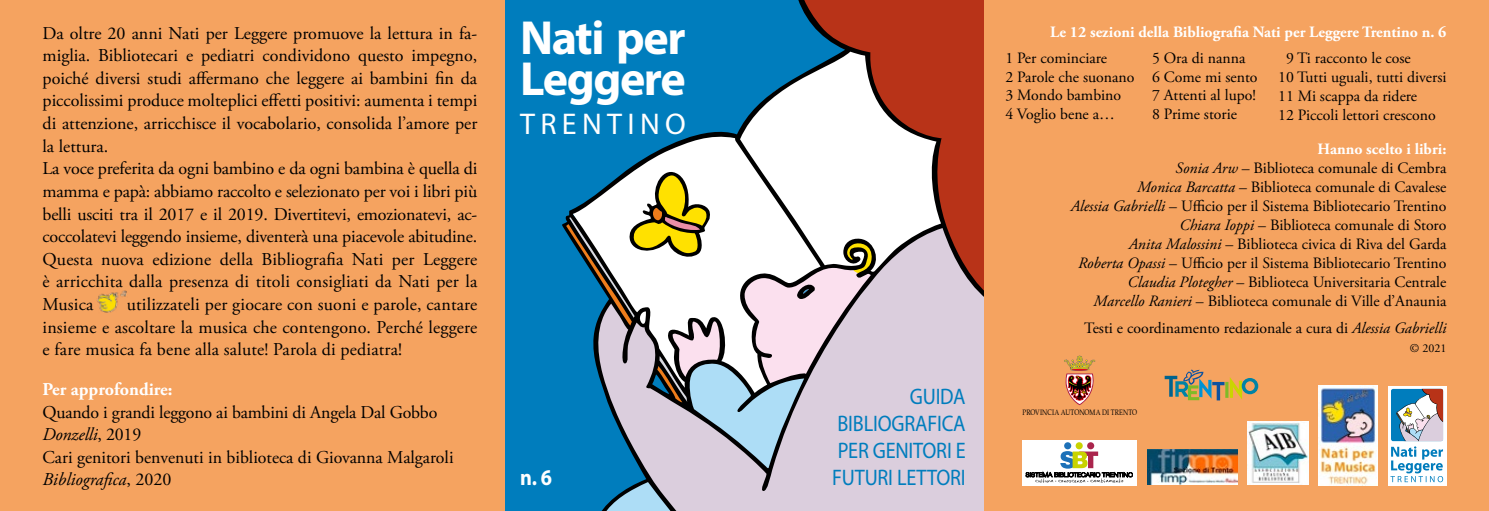
<style>
.page{position:relative;width:1489px;height:511px;background:#fff}
.page>*{position:absolute;margin:0;border:0;box-sizing:border-box;transform-origin:0 0}
.t1{font:700 48px/40.5px "Myriad Pro";letter-spacing:-.03em;color:#fff}
.t2{font:30px "Myriad Pro";letter-spacing:.18em;color:#fff}
.t3{font:22.5px/27px "Myriad Pro";letter-spacing:-.01em;color:#007dbd;text-align:justify;scale:.9 1}
.t4{font:700 22.5px "Myriad Pro";color:#fff;scale:.9 1}
.t5{font:18px/22.6px "Adobe Garamond Pro";color:#000}
.t6{font:700 18px "Adobe Garamond Pro";color:#fff}
.t7{font:15.75px/18.9px "Adobe Garamond Pro";color:#000}
.t8{font:700 15.75px "Adobe Garamond Pro";color:#fff}
.t9{font:12px "Adobe Garamond Pro";color:#000}
.t10{font:7.95px "Palatino";letter-spacing:.005em;color:#000;scale:.8 1}
.s1{font-style:italic}
.s2{font-weight:700;color:#fff}
</style>
<div class="page">
<div style="left:0;top:0;width:1488px;height:510px;background:#f5a360"></div>
<div style="left:505px;top:0;width:478px;height:510px;background:#007dbd"></div>
<svg style="left:562px;top:0;width:421px;height:510px"></svg>
<svg style="left:564px;top:164px;width:311px;height:306px;background:#b1bec6"></svg>
<svg style="left:799px;top:0;width:184px;height:301px;background:#c7948c"></svg>
<svg style="left:1064px;top:355px;width:31px;height:50px"></svg>
<div style="left:1021px;top:439px;width:115px;height:46px;background:#fff"></div>
<div style="left:1064px;top:442px;width:7px;height:7px;background:#1d71b8;border-radius:50%"></div>
<div style="left:1087px;top:442px;width:7px;height:7px;background:#aa254d;border-radius:50%"></div>
<div style="left:1075px;top:442px;width:7px;height:7px;background:#c8d300;border-radius:50%"></div>
<svg style="left:1025px;top:451px;width:107px;height:31px"></svg>
<svg style="left:1164px;top:369px;width:94px;height:31px"></svg>
<svg style="left:1388px;top:386px;width:58px;height:99px"></svg>
<svg style="left:1390px;top:388px;width:52px;height:94px;background:#a4bed0"></svg>
<img style="left:1247px;top:421px;width:60px;height:63px">
<img style="left:1318px;top:385px;width:59px;height:100px">
<img style="left:1147px;top:449px;width:90px;height:35px">
<img style="left:97px;top:290px;width:30px;height:23px">
<p class="t5" style="left:43px;top:22px;width:436px">Da oltre 20 anni Nati per Leggere promuove la lettura in fa&shy;miglia. Bibliotecari e pediatri condividono questo impegno, poiché diversi studi affermano che leggere ai bambini fin da piccolissimi produce molteplici effetti positivi: aumenta i tempi di attenzione, arricchisce il vocabolario, consolida l’amore per la lettura.<br>La voce preferita da ogni bambino e da ogni bambina è quella di mamma e papà: abbiamo raccolto e selezionato per voi i libri più belli usciti tra il 2017 e il 2019. Divertitevi, emozionatevi, ac&shy;coccolatevi leggendo insieme, diventerà una piacevole abitudine.<br>Questa nuova edizione della Bibliografia Nati per Leggere è arricchita dalla presenza di titoli consigliati da Nati per la Musica</p>
<p class="t5" style="left:43px;top:293px;width:436px;text-align:justify;text-indent:84px">utilizzateli per giocare con suoni e parole, cantare insieme e ascoltare la musica che contengono. Perché leggere e fare musica fa bene alla salute! Parola di pediatra!</p>
<p class="t6" style="left:43px;top:378px;width:131px">Per approfondire:</p>
<p class="t5" style="left:43px;top:401px;width:412px">Quando i grandi leggono ai bambini di Angela Dal Gobbo <span class="s1">Donzelli</span>, 2019<br>Cari genitori benvenuti in biblioteca di Giovanna Malgaroli <span class="s1">Bibliografica</span>, 2020</p>
<h1 class="t1" style="left:520px;top:16px;width:167px">Nati per<br>Leggere</h1>
<h2 class="t2" style="left:520px;top:105px;width:167px">TRENTINO</h2>
<p class="t4" style="left:520px;top:462px;width:37px">n. 6</p>
<p class="t3" style="left:832px;top:382px;width:150px;text-indent:78px">GUIDA BIBLIOGRAFICA PER GENITORI E FUTURI LETTORI</p>
<p class="t8" style="left:1050px;top:23px;width:397px">Le 12 sezioni della Bibliografia Nati per Leggere Trentino n. 6</p>
<p class="t7" style="left:1151px;top:49px;width:107px">5 Ora di nanna<br>6 Come mi sento<br>7 Attenti al lupo!<br>8 Prime storie</p>
<p class="t7" style="left:1277px;top:49px;width:170px;text-indent:8px">9 Ti racconto le cose<br>10 Tutti uguali, tutti diversi<br>11 Mi scappa da ridere<br>12 Piccoli lettori crescono</p>
<p class="t7" style="left:1005px;top:49px;width:130px">1 Per cominciare<br>2 Parole che suonano<br>3 Mondo bambino<br>4 Voglio bene a…</p>
<p class="t7" style="left:1070px;top:140px;width:377px;text-align:right"><span class="s2">Hanno scelto i libri:<br></span><span class="s1">Sonia Arw</span> – Biblioteca comunale di Cembra<br><span class="s1">Monica Barcatta</span> – Biblioteca comunale di Cavalese<br><span class="s1">Alessia Gabrielli</span> – Ufficio per il Sistema Bibliotecario Trentino <span class="s1">Chiara Ioppi</span> – Biblioteca comunale di Storo<br><span class="s1">Anita Malossini</span> – Biblioteca civica di Riva del Garda<br><span class="s1">Roberta Opassi</span> – Ufficio per il Sistema Bibliotecario Trentino <span class="s1">Claudia Plotegher</span> – Biblioteca Universitaria Centrale<br><span class="s1">Marcello Ranieri</span> – Biblioteca comunale di Ville d’Anaunia</p>
<p class="t7" style="left:1084px;top:319px;width:364px">Testi e coordinamento redazionale a cura di <span class="s1">Alessia Gabrielli</span></p>
<p class="t9" style="left:1409px;top:340px;width:38px">© 2021</p>
<p class="t10" style="left:1022px;top:407px;width:145px">PROVINCIA AUTONOMA DI TRENTO</p>
</div>
